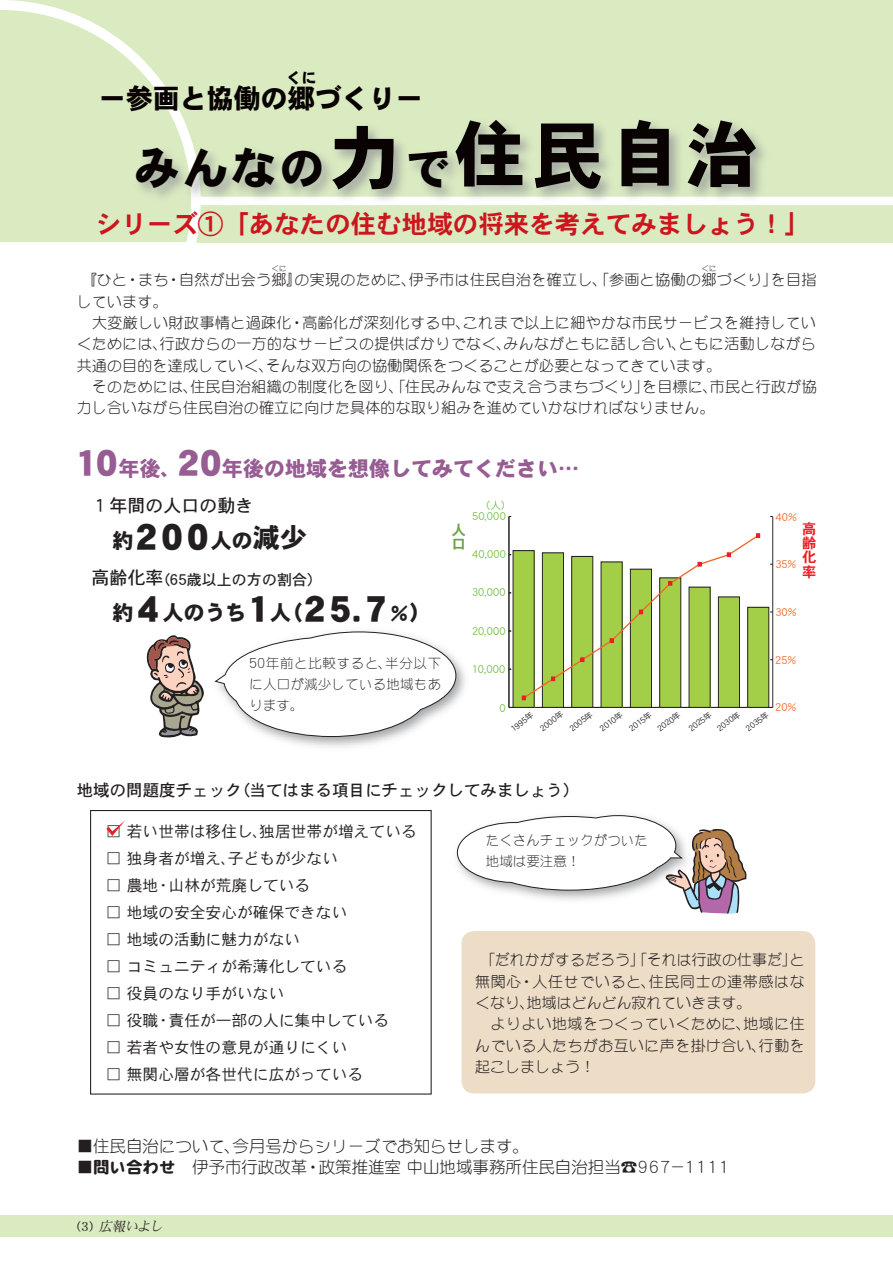
<style>
.page{position:relative;width:893px;height:1263px;background:#fff}
.page>*{position:absolute;margin:0;border:0;box-sizing:border-box;transform-origin:0 0}
.t1{font:45px "DFHS Gothic Std W9";color:#080302}
.t2{font:36px "DFHS Gothic Std W9";color:#231f20}
.t3{font:36px "DFHS Gothic Std W9";color:#975c93}
.t4{font:27px "DFHS Gothic Std W9";color:#080302}
.t5{font:25.5px "DFHS Gothic Std W7";color:#cd151d}
.t6{font:21px "DFHS Gothic Std W9";color:#975c93}
.t7{font:21px "DFHS Gothic Std W9";color:#231f20}
.t8{font:18px "DFHS Gothic Std W5";color:#231f20}
.t9{font:16.5px "DF Maru Gothic Std W3";color:#231f20}
.t10{font:16.5px "DFHS Gothic Std W5";color:#231f20}
.t11{font:15.75px/27px "DFHS Gothic Std W3";color:#231f20}
.t12{font:15px/21.3px "DF Maru Gothic Std W3";letter-spacing:.02em;color:#231f20}
.t13{font:15px/21.3px "DF Maru Gothic Std W3";color:#231f20;text-align:right}
.t14{font:15px "DFHS Gothic Std W5";color:#231f20}
.t15{font:15px "DF Maru Gothic Std W3";letter-spacing:.045em;color:#231f20}
.t16{font:15px "DFHS Gothic Std W9";color:#080302}
.t17{font:14.25px/14.2px "DFHS Gothic Std W7";color:#ee1d23;text-align:justify}
.t18{font:14.25px/14.2px "DFHS Gothic Std W7";color:#69a543}
.t19{font:13.8px "DFHS Mincho Std W3";color:#231f20}
.t20{font:13.5px/21px "DFSM Gothic Std W2";letter-spacing:.015em;color:#231f20}
.t21{font:13.5px "DFSM Gothic Std W2";letter-spacing:.05em;color:#231f20}
.t22{font:italic 13.5px "DFHS Mincho Std W3";color:#231f20}
.t23{font:10.8px "DFHS Gothic Std W3";letter-spacing:-.405em;color:#71bf44}
.t24{font:10.8px "DFHS Gothic Std W3";letter-spacing:-.425em;color:#f36421}
.t25{font:10.5px "DFHS Gothic Std W3";color:#71bf44}
.t26{font:8.25px "DFHS Gothic Std W3";color:#231f20}
.t27{font:7.5px "DF Maru Gothic Std W3";color:#231f20}
.s1{font-size:72px}
.s2{font-size:27px}
.s3{font-size:21px}
.s4{font-family:"Koz Min Std"}
.s5{font-family:"DF Maru Gothic Std W9"}
.s6{font-style:normal;font-size:13.8px}
</style>
<div class="page">
<div style="left:0;top:1215px;width:893px;height:21px;background:#daeac1"></div>
<div style="left:0;top:0;width:893px;height:242px;background:#daeac1"></div>
<svg style="left:0;top:0;width:201px;height:243px"></svg>
<svg style="left:0;top:10px;width:191px;height:232px"></svg>
<div style="left:461px;top:931px;width:354px;height:162px;background:#edddc7;border-radius:13px"></div>
<div style="left:211px;top:624px;width:261px;height:128px;background:#939598;opacity:.86"></div>
<svg style="left:215px;top:631px;width:241px;height:106px"></svg>
<div style="left:90px;top:810px;width:342px;height:284px;border:1px solid #231f20"></div>
<hr style="left:509px;top:707px;width:264px;height:1px;background:#231f20">
<hr style="left:509px;top:516px;width:1px;height:191px;background:#231f20">
<div style="left:513px;top:551px;width:21px;height:156px;background:#a3ce48"></div>
<div style="left:542px;top:553px;width:21px;height:154px;background:#a3ce48"></div>
<div style="left:572px;top:556px;width:21px;height:151px;background:#a3ce48"></div>
<div style="left:601px;top:562px;width:21px;height:145px;background:#a3ce48"></div>
<div style="left:630px;top:569px;width:21px;height:138px;background:#a3ce48"></div>
<div style="left:630px;top:569px;width:22px;height:138px;border:1px solid #231f20"></div>
<div style="left:660px;top:578px;width:21px;height:129px;background:#a3ce48"></div>
<div style="left:689px;top:587px;width:21px;height:120px;background:#a3ce48"></div>
<div style="left:718px;top:597px;width:21px;height:110px;background:#a3ce48"></div>
<div style="left:718px;top:597px;width:22px;height:110px;border:1px solid #231f20"></div>
<div style="left:748px;top:607px;width:21px;height:100px;background:#a3ce48"></div>
<hr style="left:772px;top:516px;width:1px;height:191px;background:#231f20">
<svg style="left:522px;top:534px;width:238px;height:166px"></svg>
<svg style="left:146px;top:635px;width:58px;height:103px"></svg>
<svg style="left:457px;top:815px;width:290px;height:99px"></svg>
<div style="left:0;top:242px;width:191px;height:166px;background:#fff"></div>
<div style="left:197px;top:197px;width:696px;height:8px;background:#fff"></div>
<div style="left:132px;top:116px;width:640px;height:91px;background:#939598;opacity:.75"></div>
<svg style="left:106px;top:820px;width:19px;height:16px"></svg>
<p class="t16" style="left:286px;top:69px;width:31px">くに</p>
<h1 class="t1" style="left:135px;top:143px;width:625px">みんなの<span class="s1">力</span>で<span class="s1">住民自治</span></h1>
<h3 class="t5" style="left:96px;top:210px;width:715px">シリーズ①「あなたの住む地域の将来を考えてみましょう!「</h3>
<p class="t12" style="left:77px;top:269px;width:226px">　『ひと・まち・自然が出会う郷』</p>
<h3 class="t4" style="left:99px;top:84px;width:326px">ー参画と協働の郷づくりー</h3>
<p class="t27" style="left:271px;top:265px;width:17px">くに</p>
<p class="t27" style="left:702px;top:265px;width:17px">くに</p>
<p class="t12" style="left:409px;top:269px;width:370px">伊予市は住民自治を確立し、「参画と協働の郷づくり」</p>
<p class="t12" style="left:294px;top:269px;width:123px">の実現のために、</p>
<p class="t12" style="left:771px;top:269px;width:47px">を目指</p>
<p class="t12" style="left:77px;top:290px;width:92px">しています。</p>
<p class="t12" style="left:463px;top:312px;width:355px">これまで以上に細やかな市民サービスを維持してい</p>
<p class="t12" style="left:77px;top:312px;width:395px">　大変厳しい財政事情と過疎化・高齢化が深刻化する中、</p>
<p class="t12" style="left:160px;top:333px;width:353px">行政からの一方的なサービスの提供ばかりでなく、</p>
<p class="t12" style="left:503px;top:333px;width:184px">みんながともに話し合い、</p>
<p class="t12" style="left:679px;top:333px;width:139px">ともに活動しながら</p>
<p class="t12" style="left:77px;top:333px;width:92px">くためには、</p>
<p class="t12" style="left:266px;top:354px;width:457px">そんな双方向の協働関係をつくることが必要となってきています。</p>
<p class="t12" style="left:77px;top:354px;width:198px">共通の目的を達成していく、</p>
<p class="t12" style="left:710px;top:376px;width:108px">市民と行政が協</p>
<p class="t12" style="left:190px;top:376px;width:460px">住民自治組織の制度化を図り、「住民みんなで支え合うまちづくり」</p>
<p class="t12" style="left:642px;top:376px;width:77px">を目標に、</p>
<p class="t12" style="left:77px;top:376px;width:640px">　そのためには、<br>力し合いながら住民自治の確立に向けた具体的な取り組みを進めていかなければなりません。</p>
<h2 class="t3" style="left:171px;top:444px;width:60px">２０</h2>
<h2 class="t3" style="left:69px;top:444px;width:57px">１０</h2>
<p class="t8" style="left:92px;top:496px;width:164px">１年間の人口の動き</p>
<h3 class="t7" style="left:211px;top:529px;width:97px">人の<span class="s2">減少</span></h3>
<h3 class="t6" style="left:119px;top:457px;width:64px">年後、</h3>
<h3 class="t6" style="left:222px;top:457px;width:358px">年後の地域を想像してみてください...</h3>
<p class="t25" style="left:480px;top:499px;width:33px">（人(</p>
<p class="t23" style="left:470px;top:510px;width:40px">５０，０００</p>
<p class="t18" style="left:452px;top:522px;width:15px">人口</p>
<h2 class="t2" style="left:128px;top:518px;width:89px">２００</h2>
<h3 class="t7" style="left:113px;top:529px;width:22px">約</h3>
<p class="t23" style="left:470px;top:548px;width:40px">４０，０００</p>
<p class="t23" style="left:470px;top:586px;width:40px">３０，０００</p>
<p class="t23" style="left:470px;top:625px;width:40px">２０，０００</p>
<p class="t23" style="left:470px;top:663px;width:39px">１０，０００</p>
<p class="t23" style="left:497px;top:702px;width:12px">０</p>
<p class="t8" style="left:92px;top:568px;width:73px">高齢化率</p>
<p class="t14" style="left:187px;top:571px;width:136px">歳以上の方の割合(</p>
<p class="t14" style="left:155px;top:571px;width:16px">（</p>
<p class="t14" style="left:167px;top:571px;width:25px">６５</p>
<h2 class="t2" style="left:297px;top:590px;width:114px">２５．７<span class="s3">％</span></h2>
<h2 class="t2" style="left:113px;top:590px;width:55px">４<span class="s3">約</span></h2>
<h2 class="t2" style="left:242px;top:590px;width:37px">１</h2>
<h3 class="t7" style="left:270px;top:601px;width:34px">)人</h3>
<h3 class="t7" style="left:410px;top:601px;width:22px">(</h3>
<h3 class="t7" style="left:163px;top:601px;width:85px">人のうち</h3>
<p class="t21" style="left:266px;top:656px;width:127px">年前と比較すると、</p>
<p class="t20" style="left:385px;top:652px;width:58px">半分以下</p>
<p class="t20" style="left:246px;top:652px;width:196px">５０<br>に人口が減少している地域もあります。</p>
<p class="t26" style="left:508px;top:727px;width:23px;rotate:-38deg">１９９５</p>
<p class="t26" style="left:537px;top:727px;width:24px;rotate:-38deg">２０００</p>
<p class="t26" style="left:566px;top:727px;width:24px;rotate:-38deg">２００５</p>
<p class="t26" style="left:597px;top:727px;width:24px;rotate:-38deg">２０１０</p>
<p class="t26" style="left:626px;top:727px;width:24px;rotate:-38deg">２０１５</p>
<p class="t26" style="left:654px;top:727px;width:24px;rotate:-38deg">２０２０</p>
<p class="t26" style="left:685px;top:727px;width:24px;rotate:-38deg">２０２５</p>
<p class="t26" style="left:714px;top:727px;width:24px;rotate:-38deg">２０３０</p>
<p class="t26" style="left:743px;top:727px;width:24px;rotate:-38deg">２０３５</p>
<p class="t24" style="left:773px;top:511px;width:26px">４０％</p>
<p class="t17" style="left:802px;top:521px;width:15px">高齢化率</p>
<p class="t24" style="left:773px;top:559px;width:26px">３５％</p>
<p class="t24" style="left:773px;top:606px;width:26px">３０％</p>
<p class="t24" style="left:773px;top:654px;width:26px">２５％</p>
<p class="t24" style="left:773px;top:701px;width:26px">２０％</p>
<p class="t10" style="left:77px;top:781px;width:166px">地域の問題度チェック</p>
<p class="t11" style="left:106px;top:817px;width:312px">□ 若い世帯は移住し独居世帯が増えている</p>
<p class="t10" style="left:234px;top:781px;width:347px">（当てはまる項目にチェックしてみましょう(</p>
<p class="t20" style="left:486px;top:830px;width:163px">たくさんチェックがついた地域は要注意!</p>
<p class="t11" style="left:252px;top:817px;width:17px">、</p>
<p class="t11" style="left:106px;top:844px;width:234px">□ 独身者が増え子どもが少ない</p>
<p class="t11" style="left:169px;top:844px;width:143px;text-indent:52px">、<br>山林が荒廃している</p>
<p class="t11" style="left:106px;top:871px;width:54px">□ 農地</p>
<p class="t11" style="left:106px;top:898px;width:243px">□ 地域の安全安心が確保できない</p>
<p class="t11" style="left:106px;top:925px;width:196px">□ 地域の活動に魅力がない</p>
<p class="t11" style="left:106px;top:952px;width:243px">□ コミュニティが希薄化している</p>
<p class="t11" style="left:169px;top:979px;width:222px;text-indent:-63px">□ 役員のなり手がいない<br>責任が一部の人に集中している</p>
<p class="t11" style="left:156px;top:871px;width:17px">・</p>
<p class="t13" style="left:475px;top:949px;width:331px">　「だれかがするだろう」「それは行政の仕事だと」住民同士の連帯感はな</p>
<p class="t13" style="left:475px;top:970px;width:278px;text-align:left">無関心<br>くなり地域はどんどん寂れていきます。</p>
<p class="t15" style="left:519px;top:973px;width:138px">・人任せでいると、</p>
<p class="t12" style="left:519px;top:992px;width:16px">、</p>
<p class="t11" style="left:106px;top:1006px;width:54px">□ 役職</p>
<p class="t11" style="left:106px;top:1033px;width:243px">□ 若者や女性の意見が通りにくい</p>
<p class="t11" style="left:106px;top:1060px;width:259px">□ 無関心層が各世代に広がっている</p>
<p class="t12" style="left:475px;top:1013px;width:277px">　よりよい地域をつくっていくために、</p>
<p class="t12" style="left:744px;top:1013px;width:63px">地域に住</p>
<p class="t11" style="left:156px;top:1006px;width:17px">・</p>
<p class="t12" style="left:475px;top:1034px;width:292px">んでいる人たちがお互いに声を掛け合い、起こしましょう!</p>
<p class="t12" style="left:759px;top:1034px;width:47px">行動を</p>
<p class="t9" style="left:77px;top:1137px;width:454px">■住民自治について今月号からシリーズでお知らせします。</p>
<p class="t9" style="left:224px;top:1137px;width:18px">、</p>
<p class="t9" style="left:319px;top:1158px;width:320px">政策推進室中山地域事務所住民自治担当<span class="s4">☎</span></p>
<p class="t9" style="left:77px;top:1158px;width:232px"><span class="s5">■問い合わせ</span>　伊予市行政改革</p>
<p class="t9" style="left:635px;top:1158px;width:99px">９６７－１１１１</p>
<p class="t9" style="left:305px;top:1158px;width:18px">・</p>
<p class="t19" style="left:77px;top:1218px;width:6px">(</p>
<p class="t22" style="left:89px;top:1219px;width:78px"><span class="s6">)</span> 広報いよし</p>
</div>
